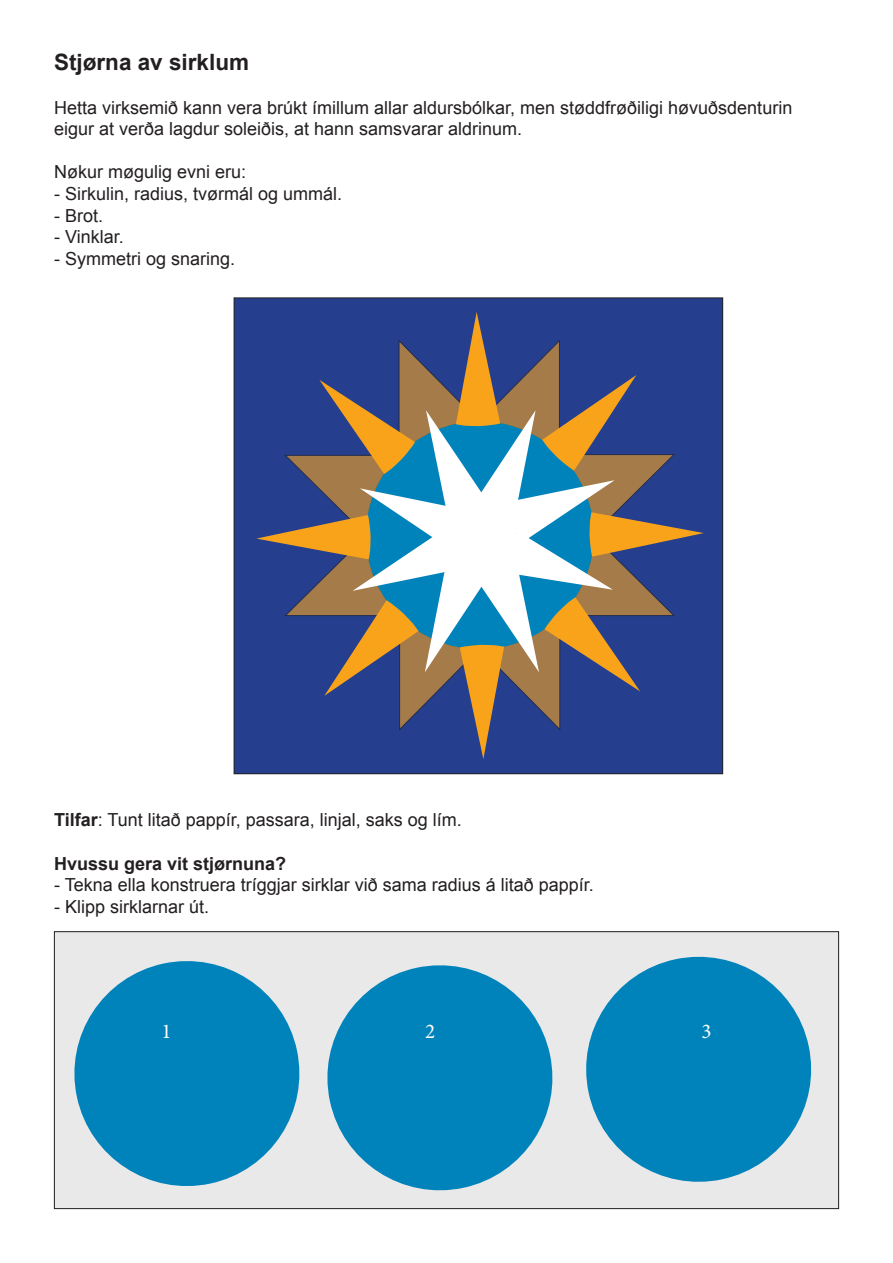
<style>
.page{position:relative;width:893px;height:1263px;background:#fff}
.page>*{position:absolute;margin:0;border:0;box-sizing:border-box;transform-origin:0 0}
.t1{font:700 22.5px "Arial";color:#231f20}
.t2{font:21px "Minion Pro";color:#fff}
.t3{font:18px/21.6px "Arial";color:#231f20}
.t4{font:700 18px "Arial";color:#231f20}
.s1{font-weight:700}
</style>
<div class="page">
<div style="left:54px;top:931px;width:785px;height:278px;background:#e9e9e9"></div>
<div style="left:234px;top:298px;width:489px;height:476px;background:#253f8e"></div>
<svg style="left:256px;top:312px;width:448px;height:447px"></svg>
<div style="left:452px;top:506px;width:63px;height:70px;background:#fff"></div>
<svg style="left:74px;top:961px;width:226px;height:225px;fill:#0083bb"></svg>
<svg style="left:327px;top:965px;width:226px;height:226px;fill:#0083bb"></svg>
<svg style="left:586px;top:956px;width:226px;height:226px;fill:#0083bb"></svg>
<p class="t1" style="left:54px;top:47px;width:197px">Stjørna av sirklum</p>
<p class="t3" style="left:54px;top:97px;width:740px">Hetta virksemið kann vera brúkt ímillum allar aldursbólkar, men støddfrøðiligi høvuðsdenturin eigur at verða lagdur soleiðis, at hann samsvarar aldrinum.</p>
<p class="t3" style="left:54px;top:161px;width:194px">Nøkur møgulig evni eru:</p>
<p class="t3" style="left:54px;top:183px;width:290px">- Sirkulin, radius, tvørmál og ummál.</p>
<p class="t3" style="left:54px;top:205px;width:51px">- Brot.</p>
<p class="t3" style="left:54px;top:226px;width:71px">- Vinklar.</p>
<p class="t3" style="left:54px;top:248px;width:183px">- Symmetri og snaring.</p>
<p class="t3" style="left:54px;top:809px;width:409px"><span class="s1">Tilfar</span>: Tunt litað pappír, passara, linjal, saks og lím.</p>
<p class="t4" style="left:54px;top:851px;width:234px">Hvussu gera vit stjørnuna?</p>
<p class="t3" style="left:54px;top:874px;width:541px">- Tekna ella konstruera tríggjar sirklar við sama radius á litað pappír.</p>
<p class="t3" style="left:54px;top:896px;width:157px">- Klipp sirklarnar út.</p>
<p class="t2" style="left:162px;top:1017px;width:12px">1</p>
<p class="t2" style="left:425px;top:1017px;width:12px">2</p>
<p class="t2" style="left:702px;top:1017px;width:12px">3</p>
</div>
